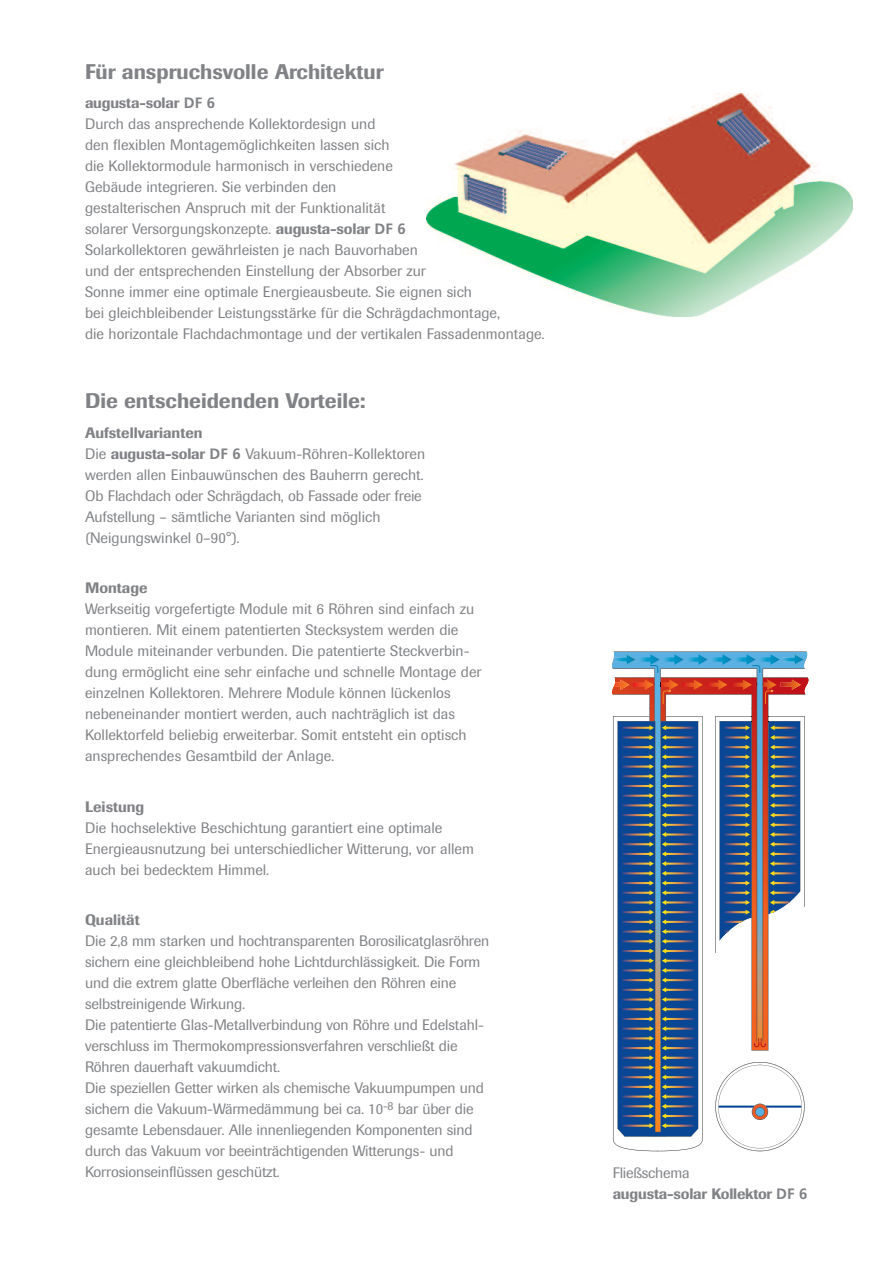
<style>
.page{position:relative;width:893px;height:1263px;background:#fff}
.page>*{position:absolute;margin:0;border:0;box-sizing:border-box;transform-origin:0 0}
.t1{font:500 21px "Imago";color:#808285}
.t2{font:15px/21px "Imago";color:#808285}
.t3{font:500 15px/21px "Imago";color:#808285}
.s1{font-weight:500}
.s2{font-family:"Frutiger";font-weight:700}
.s3{font-weight:400}
</style>
<div class="page">
<svg style="left:612px;top:651px;width:197px;height:501px"></svg>
<img style="left:426px;top:94px;width:426px;height:223px">
<h1 class="t1" style="left:85px;top:64px;width:300px">Für anspruchsvolle Architektur</h1>
<p class="t2" style="left:85px;top:94px;width:461px"><span class="s1">augusta-solar</span> <span class="s2">DF 6<br></span>Durch das ansprechende Kollektordesign und<br>den flexiblen Montagemöglichkeiten lassen sich<br>die Kollektormodule harmonisch in verschiedene<br>Gebäude integrieren. Sie verbinden den<br>gestalterischen Anspruch mit der Funktionalität<br>solarer Versorgungskonzepte. <span class="s1">augusta-solar</span> <span class="s2">DF 6<br></span>Solarkollektoren gewährleisten je nach Bauvorhaben<br>und der entsprechenden Einstellung der Absorber zur<br>Sonne immer eine optimale Energieausbeute. Sie eignen sich<br>bei gleichbleibender Leistungsstärke für die Schrägdachmontage,<br>die horizontale Flachdachmontage und der vertikalen Fassadenmontage.</p>
<h1 class="t1" style="left:85px;top:393px;width:282px">Die entscheidenden Vorteile:</h1>
<p class="t2" style="left:85px;top:423px;width:342px"><span class="s1">Aufstellvarianten<br></span>Die <span class="s1">augusta-solar</span> <span class="s2">DF 6</span> Vakuum-Röhren-Kollektoren werden allen Einbauwünschen des Bauherrn gerecht.<br>Ob Flachdach oder Schrägdach, ob Fassade oder freie Aufstellung – sämtliche Varianten sind möglich (Neigungswinkel 0–90°).</p>
<p class="t3" style="left:85px;top:579px;width:64px">Montage</p>
<p class="t2" style="left:85px;top:600px;width:398px">Werkseitig vorgefertigte Module mit 6 Röhren sind einfach zu montieren. Mit einem patentierten Stecksystem werden die Module miteinander verbunden. Die patentierte Steckverbin&shy;dung ermöglicht eine sehr einfache und schnelle Montage der einzelnen Kollektoren. Mehrere Module können lückenlos nebeneinander montiert werden, auch nachträglich ist das Kollektorfeld beliebig erweiterbar. Somit entsteht ein optisch ansprechendes Gesamtbild der Anlage.</p>
<p class="t3" style="left:85px;top:797px;width:61px">Leistung</p>
<p class="t2" style="left:85px;top:818px;width:390px">Die hochselektive Beschichtung garantiert eine optimale<br>Energieausnutzung bei unterschiedlicher Witterung, vor allem auch bei bedecktem Himmel.</p>
<p class="t3" style="left:85px;top:911px;width:56px">Qualität</p>
<p class="t2" style="left:85px;top:932px;width:406px">Die 2,8 mm starken und hochtransparenten Borosilicatglasröhren sichern eine gleichbleibend hohe Lichtdurchlässigkeit. Die Form und die extrem glatte Oberfläche verleihen den Röhren eine selbstreinigende Wirkung.<br>Die patentierte Glas-Metallverbindung von Röhre und Edelstahl&shy;verschluss im Thermokompressionsverfahren verschließt die Röhren dauerhaft vakuumdicht.<br>Die speziellen Getter wirken als chemische Vakuumpumpen und sichern die Vakuum-Wärmedämmung bei ca. 10<sup>-8</sup> bar über die gesamte Lebensdauer. Alle innenliegenden Komponenten sind durch das Vakuum vor beeinträchtigenden Witterungs- und Korrosionseinflüssen geschützt.</p>
<p class="t3" style="left:613px;top:1163px;width:196px"><span class="s3">Fließschema<br></span>augusta-solar Kollektor <span class="s2">DF 6</span></p>
</div>
